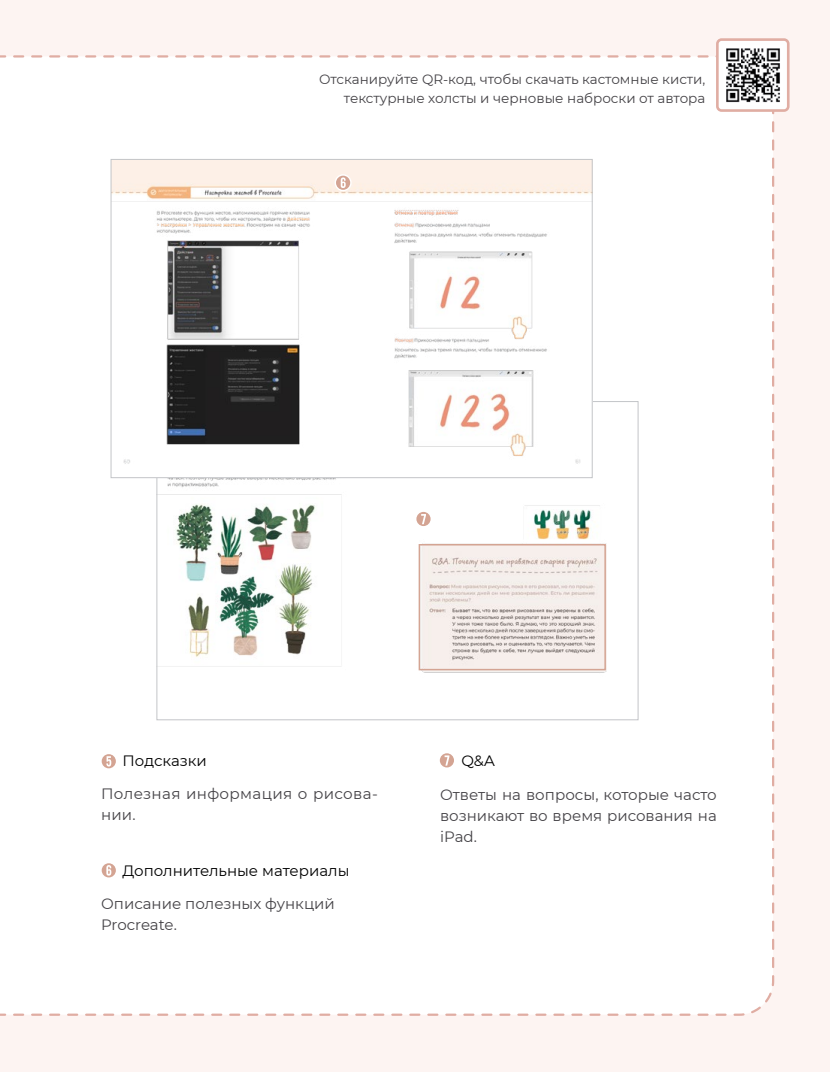
<style>
.page{position:relative;width:830px;height:1072px;background:#fff}
.page>*{position:absolute;margin:0;border:0;box-sizing:border-box;transform-origin:0 0}
.t1{font:15px/21px "Montserrat";color:#454347}
.t2{font:15px "Montserrat";color:#000}
.t3{font:15px/21px "Montserrat";letter-spacing:.02em;color:#454347}
.t4{font:13.5px/19.5px "Montserrat";color:#454347;text-align:right}
</style>
<div class="page">
<div style="left:0;top:0;width:829px;height:1071px;background:#fdf4f2"></div>
<div style="left:0;top:55px;width:775px;height:961px;background:#fff"></div>
<div style="left:157px;top:401px;width:480px;height:318px;background:#fff"></div>
<img style="left:158px;top:449px;width:448px;height:224px">
<div style="left:418px;top:544px;width:187px;height:126px;border:2px solid #d4a493"></div>
<div style="left:111px;top:159px;width:481px;height:318px;background:#fff"></div>
<img style="left:113px;top:161px;width:477px;height:303px">
<div style="left:111px;top:159px;width:481px;height:319px;border:1px solid #c3c5c8"></div>
<svg style="left:334px;top:174px;width:17px;height:17px"></svg>
<svg style="left:336px;top:176px;width:14px;height:14px"></svg>
<svg style="left:100px;top:861px;width:17px;height:17px"></svg>
<svg style="left:102px;top:863px;width:14px;height:14px"></svg>
<svg style="left:415px;top:510px;width:17px;height:17px"></svg>
<svg style="left:416px;top:512px;width:14px;height:14px"></svg>
<svg style="left:438px;top:752px;width:17px;height:17px"></svg>
<svg style="left:439px;top:753px;width:15px;height:14px"></svg>
<div style="left:717px;top:40px;width:70px;height:70px;background:#fefefe;border-radius:4px"></div>
<img style="left:726px;top:48px;width:54px;height:55px">
<div style="left:715px;top:38px;width:74px;height:74px;border:3px solid #e0ada3;border-radius:4px"></div>
<svg style="left:100px;top:752px;width:17px;height:17px"></svg>
<svg style="left:102px;top:754px;width:14px;height:14px"></svg>
<p class="t4" style="left:319px;top:69px;width:387px">Отсканируйте QR-код, чтобы скачать кастомные кисти, текстурные холсты и черновые наброски от автора</p>
<p class="t2" style="left:122px;top:750px;width:86px">Подсказки</p>
<p class="t3" style="left:101px;top:783px;width:278px">Полезная информация о рисова&shy;нии.</p>
<p class="t2" style="left:122px;top:859px;width:228px">Дополнительные материалы</p>
<p class="t1" style="left:101px;top:893px;width:235px">Описание полезных функций<br>Procreate.</p>
<p class="t2" style="left:461px;top:750px;width:35px">Q&amp;A</p>
<p class="t1" style="left:440px;top:783px;width:278px;text-align:justify">Ответы на вопросы, которые часто возникают во время рисования на iPad.</p>
</div>
